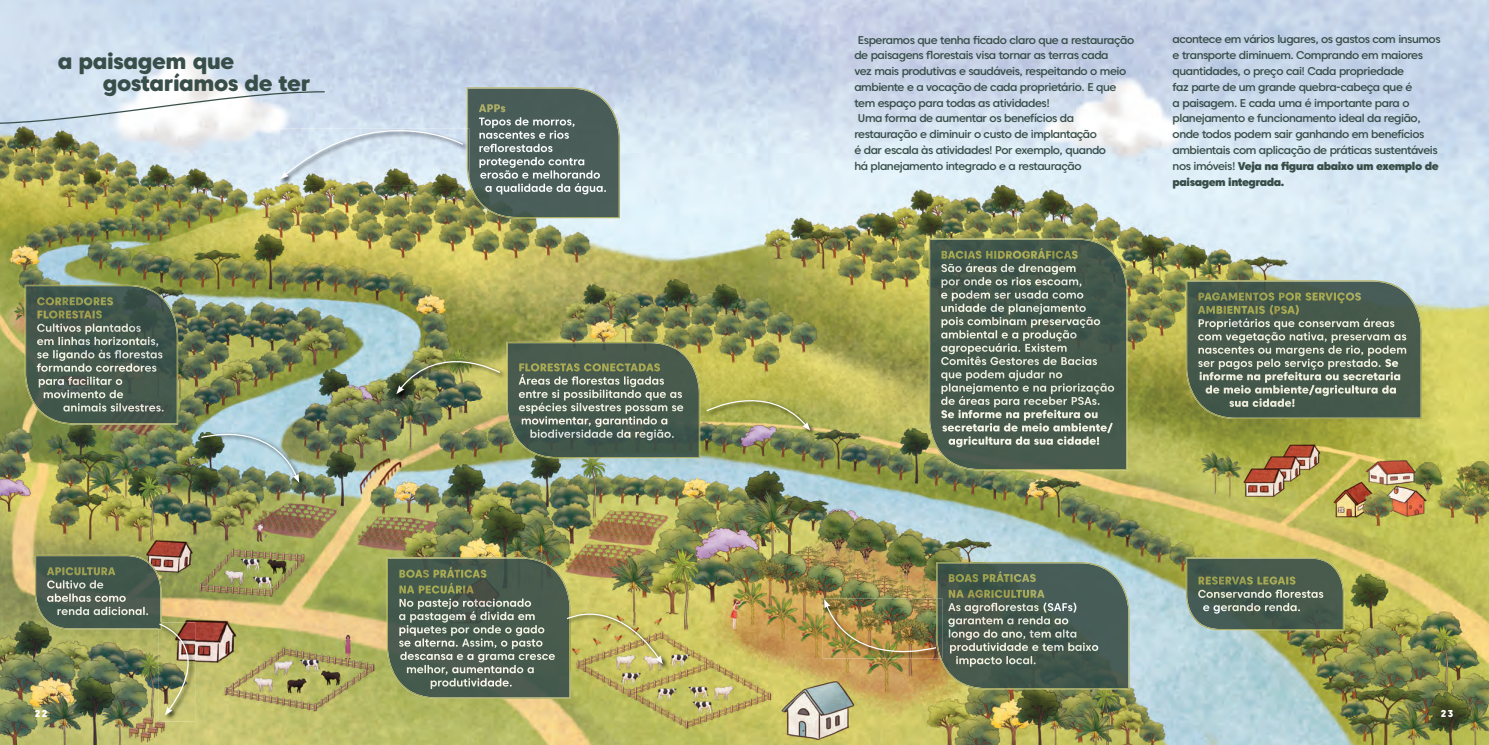
<style>
.page{position:relative;width:1489px;height:745px;background:#fff}
.page>*{position:absolute;margin:0;border:0;box-sizing:border-box;transform-origin:0 0}
.t1{font:800 22.38px/22.2px "Caros Soft";letter-spacing:-.02em;color:#384e49}
.t2{font:500 11.25px/15.8px "Caros Soft";letter-spacing:-.04em;color:#384e49}
.t3{font:800 10px "Caros Soft";color:#fff}
.s1{font-weight:900}
</style>
<div class="page">
<img style="left:0;top:0;width:1488px;height:744px">
<img style="left:467px;top:87px;width:153px;height:131px">
<img style="left:1185px;top:557px;width:158px;height:73px">
<img style="left:35px;top:554px;width:127px;height:75px">
<img style="left:25px;top:285px;width:153px;height:139px">
<img style="left:1185px;top:280px;width:236px;height:139px">
<img style="left:928px;top:238px;width:199px;height:232px">
<img style="left:506px;top:341px;width:194px;height:117px">
<img style="left:936px;top:561px;width:193px;height:128px">
<img style="left:387px;top:557px;width:183px;height:141px">
<img style="left:279px;top:128px;width:190px;height:57px">
<img style="left:467px;top:128px;width:2px;height:55px">
<svg style="left:0;top:90px;width:464px;height:89px;background:#cbd6d7"></svg>
<img style="left:200px;top:432px;width:105px;height:56px">
<img style="left:200px;top:418px;width:99px;height:64px">
<img style="left:565px;top:611px;width:104px;height:58px">
<img style="left:566px;top:593px;width:96px;height:70px">
<img style="left:158px;top:715px;width:37px;height:6px">
<img style="left:158px;top:622px;width:59px;height:93px">
<img style="left:822px;top:598px;width:114px;height:60px">
<img style="left:941px;top:598px;width:1px;height:60px">
<img style="left:936px;top:598px;width:5px;height:60px">
<img style="left:824px;top:599px;width:113px;height:71px">
<img style="left:395px;top:359px;width:111px;height:41px">
<img style="left:396px;top:339px;width:105px;height:55px">
<img style="left:705px;top:398px;width:111px;height:38px">
<svg style="left:705px;top:380px;width:105px;height:50px;background:#b3b259"></svg>
<h1 class="t1" style="left:103px;top:50px;width:209px;text-indent:-45px">a paisagem que gostaríamos de ter</h1>
<p class="t2" style="left:858px;top:31px;width:278px">Esperamos que tenha ficado claro que a restauração</p>
<p class="t2" style="left:854px;top:47px;width:256px">de paisagens florestais visa tornar as terras cada</p>
<p class="t2" style="left:854px;top:63px;width:273px">vez mais produtivas e saudáveis, respeitando o meio</p>
<p class="t2" style="left:854px;top:79px;width:263px">ambiente e a vocação de cada proprietário. E que</p>
<p class="t2" style="left:854px;top:95px;width:197px">tem espaço para todas as atividades!</p>
<p class="t2" style="left:858px;top:110px;width:218px">Uma forma de aumentar os benefícios da</p>
<p class="t2" style="left:854px;top:126px;width:244px">restauração e diminuir o custo de implantação</p>
<p class="t2" style="left:854px;top:142px;width:253px">é dar escala às atividades! Por exemplo, quando</p>
<p class="t2" style="left:854px;top:158px;width:229px">há planejamento integrado e a restauração</p>
<p class="t2" style="left:1172px;top:31px;width:269px">acontece em vários lugares, os gastos com insumos e transporte diminuem. Comprando em maiores quantidades, o preço cai! Cada propriedade<br>faz parte de um grande quebra-cabeça que é<br>a paisagem. E cada uma é importante para o planejamento e funcionamento ideal da região, onde todos podem sair ganhando em benefícios ambientais com aplicação de práticas sustentáveis nos imóveis! <span class="s1">Veja na figura abaixo um exemplo de paisagem integrada.</span></p>
<p class="t3" style="left:35px;top:706px;width:14px">22</p>
<p class="t3" style="left:1440px;top:706px;width:14px">23</p>
</div>
